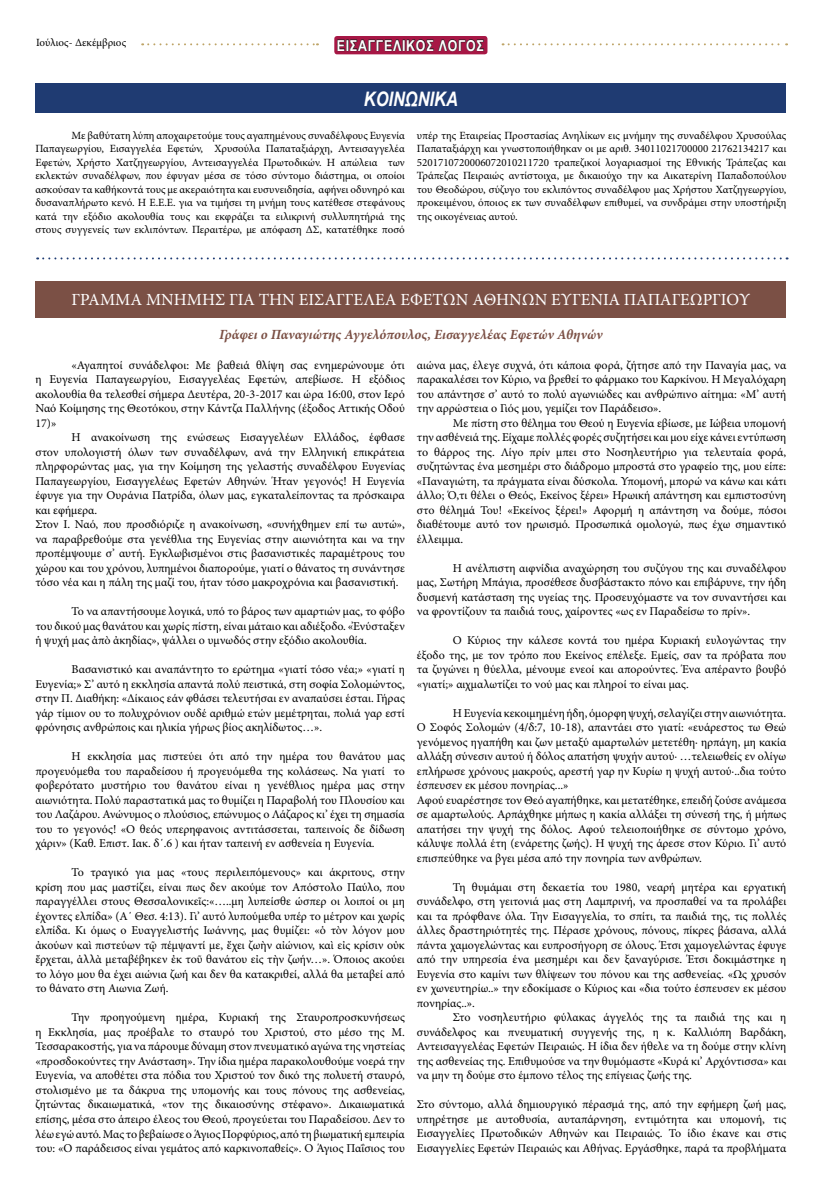
<style>
.page{position:relative;width:823px;height:1191px;background:#fff}
.page>*{position:absolute;margin:0;border:0;box-sizing:border-box;transform-origin:0 0}
.t1{font:italic 700 20px "Arial Narrow";color:#fff}
.t2{font:17px "Minion Pro";color:#fff}
.t3{font:700 15px "Arial Narrow";letter-spacing:.05em;color:#fff}
.t4{font:italic 700 14px "Minion Pro";letter-spacing:-.005em;color:#7b5045}
.t5{font:12px/14.5px "Minion Pro";color:#000;text-align:justify}
.t6{font:11px/13.5px "Minion Pro";color:#000;text-align:justify}
</style>
<div class="page">
<div style="left:334px;top:36px;width:153px;height:18px;background:#a71745;border-radius:3px"></div>
<svg style="left:337px;top:39px;width:146px;height:12px"></svg>
<svg style="left:142px;top:43px;width:176px;height:2px"></svg>
<svg style="left:502px;top:43px;width:284px;height:2px"></svg>
<div style="left:35px;top:281px;width:750px;height:36px;background:#7b5045"></div>
<div style="left:35px;top:83px;width:750px;height:30px;background:#1f3b72"></div>
<svg style="left:37px;top:257px;width:750px;height:2px"></svg>
<p class="t6" style="left:36px;top:36px;width:91px">Ιούλιος- Δεκέμβριος</p>
<p class="t3" style="left:336px;top:34px;width:148px">ΕΙΣΑΓΓΕΛΙΚΟΣ ΛΟΓΟΣ</p>
<h1 class="t1" style="left:363px;top:83px;width:95px">ΚΟΙΝΩΝΙΚΑ</h1>
<p class="t6" style="left:35px;top:129px;width:371px;text-indent:36px">Με βαθύτατη λύπη αποχαιρετούμε τους αγαπημένους συναδέλφους Ευγενία Παπαγεωργίου, Εισαγγελέα Εφετών, Χρυσούλα Παπαταξιάρχη, Αντεισαγγελέα Εφετών, Χρήστο Χατζηγεωργίου, Αντεισαγγελέα Πρωτοδικών. Η απώλεια των εκλεκτών συναδέλφων, που έφυγαν μέσα σε τόσο σύντομο διάστημα, οι οποίοι ασκούσαν τα καθήκοντά τους με ακεραιότητα και ευσυνειδησία, αφήνει οδυνηρό και δυσαναπλήρωτο κενό. Η Ε.Ε.Ε. για να τιμήσει τη μνήμη τους κατέθεσε στεφάνους κατά την εξόδιο ακολουθία τους και εκφράζει τα ειλικρινή συλλυπητήριά της στους συγγενείς των εκλιπόντων. Περαιτέρω, με απόφαση ΔΣ, κατατέθηκε ποσό</p>
<p class="t6" style="left:416px;top:129px;width:371px">υπέρ της Εταιρείας Προστασίας Ανηλίκων εις μνήμην της συναδέλφου Χρυσούλας Παπαταξιάρχη και γνωστοποιήθηκαν οι με αριθ. 34011021700000 21762134217 και 5201710720006072010211720 τραπεζικοί λογαριασμοί της Εθνικής Τράπεζας και Τράπεζας Πειραιώς αντίστοιχα, με δικαιούχο την κα Αικατερίνη Παπαδοπούλου του Θεοδώρου, σύζυγο του εκλιπόντος συναδέλφου μας Χρήστου Χατζηγεωργίου, προκειμένου, όποιος εκ των συναδέλφων επιθυμεί, να συνδράμει στην υποστήριξη της οικογένειας αυτού.</p>
<h2 class="t2" style="left:72px;top:288px;width:679px">ΓΡΑΜΜΑ ΜΝΗΜΗΣ ΓΙΑ ΤΗΝ ΕΙΣΑΓΓΕΛΕΑ ΕΦΕΤΩΝ ΑΘΗΝΩΝ ΕΥΓΕΝΙΑ ΠΑΠΑΓΕΩΡΓΙΟΥ</h2>
<p class="t4" style="left:219px;top:325px;width:385px">Γράφει ο Παναγιώτης Αγγελόπουλος, Εισαγγελέας Εφετών Αθηνών</p>
<p class="t5" style="left:35px;top:358px;width:371px;text-indent:36px">«Αγαπητοί συνάδελφοι: Με βαθειά θλίψη σας ενημερώνουμε ότι η Ευγενία Παπαγεωργίου, Εισαγγελέας Εφετών, απεβίωσε. Η εξόδιος ακολουθία θα τελεσθεί σήμερα Δευτέρα, 20-3-2017 και ώρα 16:00, στον Ιερό Ναό Κοίμησης της Θεοτόκου, στην Κάντζα Παλλήνης (έξοδος Αττικής Οδού 17)»</p>
<p class="t5" style="left:35px;top:430px;width:371px;text-align:left;text-indent:36px">Η ανακοίνωση της ενώσεως Εισαγγελέων Ελλάδος, έφθασε στον υπολογιστή όλων των συναδέλφων, ανά την Ελληνική επικράτεια πληρφορώντας μας, για την Κοίμηση της γελαστής συναδέλφου Ευγενίας Παπαγεωργίου, Εισαγγελέως Εφετών Αθηνών. Ήταν γεγονός! Η Ευγενία έφυγε για την Ουράνια Πατρίδα, όλων μας, εγκαταλείποντας τα πρόσκαιρα και εφήμερα.<br>Στον Ι. Ναό, που προσδιόριζε η ανακοίνωση, «συνήχθημεν επί τω αυτώ», να παραβρεθούμε στα γενέθλια της Ευγενίας στην αιωνιότητα και να την προπέμψουμε σ’ αυτή. Εγκλωβισμένοι στις βασανιστικές παραμέτρους του χώρου και του χρόνου, λυπημένοι διαπορούμε, γιατί ο θάνατος τη συνάντησε τόσο νέα και η πάλη της μαζί του, ήταν τόσο μακροχρόνια και βασανιστική.</p>
<p class="t5" style="left:35px;top:604px;width:371px;text-indent:36px">Το να απαντήσουμε λογικά, υπό το βάρος των αμαρτιών μας, το φόβο του δικού μας θανάτου και χωρίς πίστη, είναι μάταιο και αδιέξοδο. «Ἐνύσταξεν ἡ ψυχή µας ἀπὸ ἀκηδίας», ψάλλει ο υμνωδός στην εξόδιο ακολουθία.</p>
<p class="t5" style="left:35px;top:662px;width:371px;text-indent:36px">Βασανιστικό και αναπάντητο το ερώτημα «γιατί τόσο νέα;» «γιατί η Ευγενία;» Σ’ αυτό η εκκλησία απαντά πολύ πειστικά, στη σοφία Σολομώντος, στην Π. Διαθήκη: «Δίκαιος εάν φθάσει τελευτήσαι εν αναπαύσει έσται. Γήρας γάρ τίμιον ου το πολυχρόνιον ουδέ αριθμώ ετών μεμέτρηται, πολιά γαρ εστί φρόνησις ανθρώποις και ηλικία γήρως βίος ακηλίδωτος…».</p>
<p class="t5" style="left:35px;top:749px;width:371px;text-indent:36px">Η εκκλησία μας πιστεύει ότι από την ημέρα του θανάτου μας προγευόμεθα του παραδείσου ή προγευόμεθα της κολάσεως. Να γιατί το φοβερότατο μυστήριο του θανάτου είναι η γενέθλιος ημέρα μας στην αιωνιότητα. Πολύ παραστατικά μας το θυμίζει η Παραβολή του Πλουσίου και του Λαζάρου. Ανώνυμος ο πλούσιος, επώνυμος ο Λάζαρος κι’ έχει τη σημασία του το γεγονός! «Ο θεός υπερηφανοις αντιτάσσεται, ταπεινοίς δε δίδωση χάριν» (Καθ. Επιστ. Ιακ. δ΄.6 ) και ήταν ταπεινή εν ασθενεία η Ευγενία.</p>
<p class="t5" style="left:35px;top:865px;width:371px;text-indent:36px">Το τραγικό για μας «τους περιλειπόμενους» και άκριτους, στην κρίση που μας μαστίζει, είναι πως δεν ακούμε τον Απόστολο Παύλο, που παραγγέλλει στους Θεσσαλονικεῖς:«…..μη λυπείσθε ώσπερ οι λοιποί οι μη έχοντες ελπίδα» (Α΄ Θεσ. 4:13). Γι’ αυτό λυπούμεθα υπέρ το μέτρον και χωρίς ελπίδα. Κι όμως ο Ευαγγελιστής Ιωάννης, μας θυμίζει: «ὁ τὸν λόγον µου ἀκούων καὶ πιστεύων τῷ πέµψαντί µε, ἔχει ζωὴν αἰώνιον, καὶ εἰς κρίσιν οὐκ ἔρχεται, ἀλλὰ µεταβέβηκεν ἐκ τοῦ θανάτου εἰς τὴν ζωήν…». Όποιος ακούει το λόγο μου θα έχει αιώνια ζωή και δεν θα κατακριθεί, αλλά θα μεταβεί από το θάνατο στη Αιωνια Ζωή.</p>
<p class="t5" style="left:35px;top:1010px;width:371px;text-indent:36px">Την προηγούμενη ημέρα, Κυριακή της Σταυροπροσκυνήσεως η Εκκλησία, μας προέβαλε το σταυρό του Χριστού, στο μέσο της Μ.<br>Τεσσαρακοστής, για να πάρουμε δύναμη στον πνευματικό αγώνα της νηστείας «προσδοκούντες την Ανάσταση». Την ίδια ημέρα παρακολουθούμε νοερά την Ευγενία, να αποθέτει στα πόδια του Χριστού τον δικό της πολυετή σταυρό, στολισμένο με τα δάκρυα της υπομονής και τους πόνους της ασθενείας, ζητώντας δικαιωματικά, «τον της δικαιοσύνης στέφανο». Δικαιωματικά επίσης, μέσα στο άπειρο έλεος του Θεού, προγεύεται του Παραδείσου. Δεν το λέω εγώ αυτό. Μας το βεβαίωσε ο Άγιος Πορφύριος, από τη βιωματική εμπειρία του: «Ο παράδεισος είναι γεμάτος από καρκινοπαθείς». Ο Άγιος Παΐσιος του</p>
<p class="t5" style="left:416px;top:358px;width:371px">αιώνα μας, έλεγε συχνά, ότι κάποια φορά, ζήτησε από την Παναγία μας, να παρακαλέσει τον Κύριο, να βρεθεί το φάρμακο του Καρκίνου. Η Μεγαλόχαρη του απάντησε σ’ αυτό το πολύ αγωνιώδες και ανθρώπινο αίτημα: «Μ’ αυτή την αρρώστεια ο Γιός μου, γεμίζει τον Παράδεισο».</p>
<p class="t5" style="left:416px;top:416px;width:371px;text-indent:36px">Με πίστη στο θέλημα του Θεού η Ευγενία εβίωσε, με Ιώβεια υπομονή την ασθένειά της. Είχαμε πολλές φορές συζητήσει και μου είχε κάνει εντύπωση το θάρρος της. Λίγο πρίν μπει στο Νοσηλευτήριο για τελευταία φορά, συζητώντας ένα μεσημέρι στο διάδρομο μπροστά στο γραφείο της, μου είπε: «Παναγιώτη, τα πράγματα είναι δύσκολα. Υπομονή, μπορώ να κάνω και κάτι άλλο; Ό,τι θέλει ο Θεός, Εκείνος ξέρει» Ηρωική απάντηση και εμπιστοσύνη στο θέλημά Του! «Εκείνος ξέρει!» Αφορμή η απάντηση να δούμε, πόσοι διαθέτουμε αυτό τον ηρωισμό. Προσωπικά ομολογώ, πως έχω σημαντικό έλλειμμα.</p>
<p class="t5" style="left:416px;top:560px;width:371px;text-indent:36px">Η ανέλπιστη αιφνίδια αναχώρηση του συζύγου της και συναδέλφου μας, Σωτήρη Μπάγια, προσέθεσε δυσβάστακτο πόνο και επιβάρυνε, την ήδη δυσμενή κατάσταση της υγείας της. Προσευχόμαστε να τον συναντήσει και να φροντίζουν τα παιδιά τους, χαίροντες «ως εν Παραδείσω το πρίν».</p>
<p class="t5" style="left:416px;top:633px;width:371px;text-indent:36px">Ο Κύριος την κάλεσε κοντά του ημέρα Κυριακή ευλογώντας την έξοδο της, με τον τρόπο που Εκείνος επέλεξε. Εμείς, σαν τα πρόβατα που τα ζυγώνει η θύελλα, μένουμε ενεοί και απορούντες. Ένα απέραντο βουβό «γιατί;» αιχμαλωτίζει το νού μας και πληροί το είναι μας.</p>
<p class="t5" style="left:416px;top:705px;width:371px;text-align:left;text-indent:36px">Η Ευγενία κεκοιμημένη ήδη, όμορφη ψυχή, σελαγίζει στην αιωνιότητα.<br>Ο Σοφός Σολομών (4/δ:7, 10-18), απαντάει στο γιατί: «ευάρεστος τω Θεώ γενόμενος ηγαπήθη και ζων μεταξύ αμαρτωλών μετετέθη· ηρπάγη, μη κακία αλλάξη σύνεσιν αυτού ή δόλος απατήση ψυχήν αυτού· …τελειωθείς εν ολίγω επλήρωσε χρόνους μακρούς, αρεστή γαρ ην Κυρίω η ψυχή αυτού·..δια τούτο έσπευσεν εκ μέσου πονηρίας...»<br>Αφού ευαρέστησε τον Θεό αγαπήθηκε, και μετατέθηκε, επειδή ζούσε ανάμεσα σε αμαρτωλούς. Αρπάχθηκε μήπως η κακία αλλάξει τη σύνεσή της, ή μήπως απατήσει την ψυχή της δόλος. Αφού τελειοποιήθηκε σε σύντομο χρόνο, κάλυψε πολλά έτη (ενάρετης ζωής). Η ψυχή της άρεσε στον Κύριο. Γι’ αυτό επισπεύθηκε να βγει μέσα από την πονηρία των ανθρώπων.</p>
<p class="t5" style="left:416px;top:879px;width:371px;text-indent:36px">Τη θυμάμαι στη δεκαετία του 1980, νεαρή μητέρα και εργατική συνάδελφο, στη γειτονιά μας στη Λαμπρινή, να προσπαθεί να τα προλάβει και τα πρόφθανε όλα. Την Εισαγγελία, το σπίτι, τα παιδιά της, τις πολλές άλλες δραστηριότητές της. Πέρασε χρόνους, πόνους, πίκρες βάσανα, αλλά πάντα χαμογελώντας και ευπροσήγορη σε όλους. Έτσι χαμογελώντας έφυγε από την υπηρεσία ένα μεσημέρι και δεν ξαναγύρισε. Έτσι δοκιμάστηκε η Ευγενία στο καμίνι των θλίψεων του πόνου και της ασθενείας. «Ως χρυσόν εν χωνευτηρίω..» την εδοκίμασε ο Κύριος και «δια τούτο έσπευσεν εκ μέσου πονηρίας..».</p>
<p class="t5" style="left:416px;top:1010px;width:371px;text-indent:36px">Στο νοσηλευτήριο φύλακας άγγελός της τα παιδιά της και η συνάδελφος και πνευματική συγγενής της, η κ. Καλλιόπη Βαρδάκη, Αντεισαγγελέας Εφετών Πειραιώς. Η ίδια δεν ήθελε να τη δούμε στην κλίνη της ασθενείας της. Επιθυμούσε να την θυμόμαστε «Κυρά κι’ Αρχόντισσα» και να μην τη δούμε στο έμπονο τέλος της επίγειας ζωής της.</p>
<p class="t5" style="left:416px;top:1097px;width:371px">Στο σύντομο, αλλά δημιουργικό πέρασμά της, από την εφήμερη ζωή μας, υπηρέτησε με αυτοθυσία, αυταπάρνηση, εντιμότητα και υπομονή, τις Εισαγγελίες Πρωτοδικών Αθηνών και Πειραιώς. Το ίδιο έκανε και στις Εισαγγελίες Εφετών Πειραιώς και Αθήνας. Εργάσθηκε, παρά τα προβλήματα</p>
</div>
